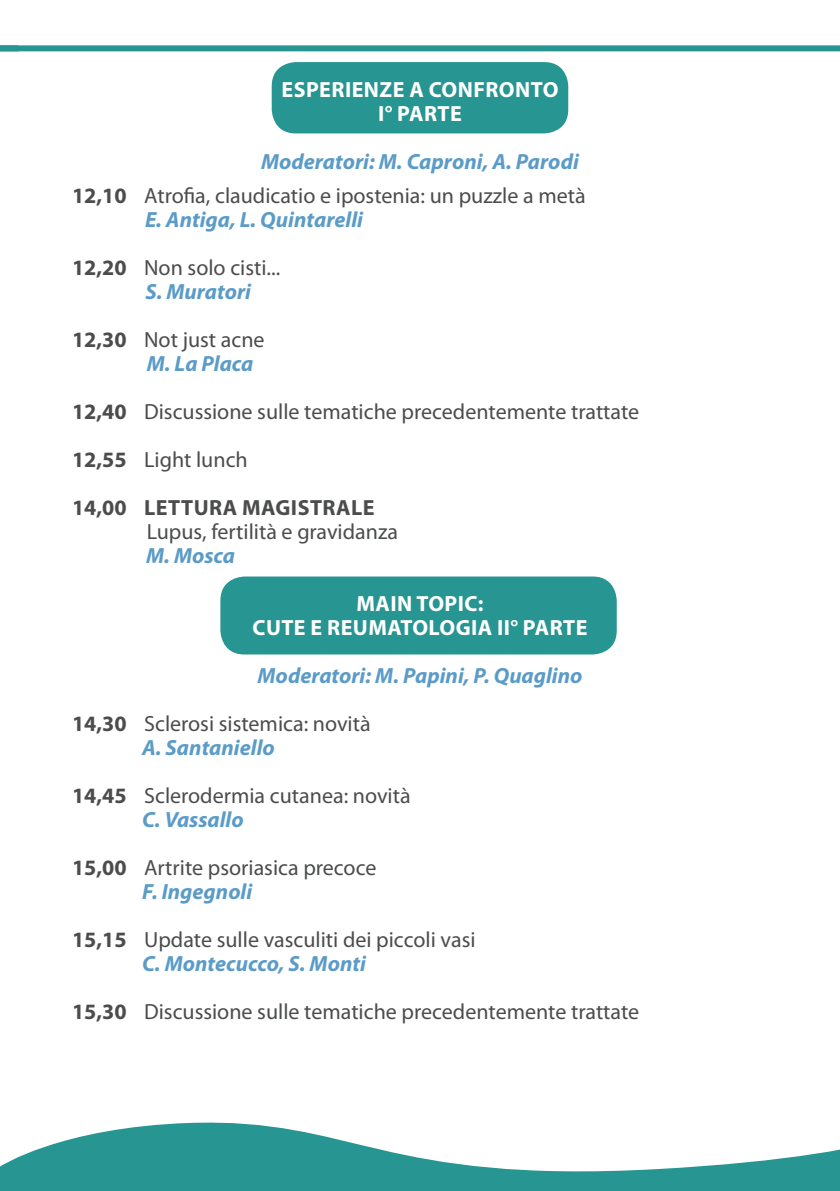
<style>
.page{position:relative;width:840px;height:1191px;background:#fff}
.page>*{position:absolute;margin:0;border:0;box-sizing:border-box;transform-origin:0 0}
.t1{font:22px "Myriad Pro";color:#4b4c4d}
.t2{font:italic 700 22px "Myriad Pro";color:#5b9bc7}
.t3{font:700 22px "Myriad Pro";letter-spacing:.02em;color:#fff}
.t4{font:700 22px "Myriad Pro";letter-spacing:.02em;color:#4b4c4d}
.s1{font-weight:700}
</style>
<div class="page">
<svg style="left:129px;top:1122px;width:710px;height:69px;fill:#279591"></svg>
<div style="left:0;top:45px;width:839px;height:6px;background:#279591"></div>
<svg style="left:0;top:1128px;width:129px;height:63px"></svg>
<div style="left:220px;top:576px;width:396px;height:78px;background:#279591;border-radius:24px"></div>
<div style="left:271px;top:62px;width:297px;height:71px;background:#279591;border-radius:24px"></div>
<p class="t3" style="left:281px;top:75px;width:278px">ESPERIENZE A CONFRONTO</p>
<p class="t3" style="left:378px;top:99px;width:85px">I° PARTE</p>
<p class="t2" style="left:261px;top:147px;width:319px">Moderatori: M. Caproni, A. Parodi</p>
<p class="t1" style="left:72px;top:182px;width:515px"><span class="s1">12,10</span> Atrofia, claudicatio e ipostenia: un puzzle a metà</p>
<p class="t2" style="left:145px;top:205px;width:219px">E. Antiga, L. Quintarelli</p>
<p class="t1" style="left:72px;top:254px;width:209px"><span class="s1">12,20</span> Non solo cisti...</p>
<p class="t2" style="left:145px;top:277px;width:107px">S. Muratori</p>
<p class="t1" style="left:72px;top:326px;width:194px"><span class="s1">12,30</span> Not just acne</p>
<p class="t2" style="left:147px;top:349px;width:108px">M. La Placa</p>
<p class="t1" style="left:72px;top:398px;width:568px"><span class="s1">12,40</span> Discussione sulle tematiche precedentemente trattate</p>
<p class="t1" style="left:72px;top:446px;width:177px"><span class="s1">12,55</span> Light lunch</p>
<p class="t4" style="left:72px;top:493px;width:304px">14,00 LETTURA MAGISTRALE</p>
<p class="t1" style="left:147px;top:518px;width:253px">Lupus, fertilità e gravidanza</p>
<p class="t2" style="left:146px;top:541px;width:90px">M. Mosca</p>
<p class="t3" style="left:356px;top:589px;width:128px">MAIN TOPIC:</p>
<p class="t3" style="left:252px;top:613px;width:336px">CUTE E REUMATOLOGIA II° PARTE</p>
<p class="t2" style="left:257px;top:661px;width:326px">Moderatori: M. Papini, P. Quaglino</p>
<p class="t1" style="left:72px;top:710px;width:300px"><span class="s1">14,30</span> Sclerosi sistemica: novità</p>
<p class="t2" style="left:142px;top:733px;width:134px">A. Santaniello</p>
<p class="t1" style="left:72px;top:782px;width:340px"><span class="s1">14,45</span> Sclerodermia cutanea: novità</p>
<p class="t2" style="left:142px;top:805px;width:103px">C. Vassallo</p>
<p class="t1" style="left:72px;top:854px;width:306px"><span class="s1">15,00</span> Artrite psoriasica precoce</p>
<p class="t2" style="left:142px;top:877px;width:112px">F. Ingegnoli</p>
<p class="t1" style="left:72px;top:926px;width:405px"><span class="s1">15,15</span> Update sulle vasculiti dei piccoli vasi</p>
<p class="t2" style="left:142px;top:949px;width:225px">C. Montecucco, S. Monti</p>
<p class="t1" style="left:72px;top:998px;width:568px"><span class="s1">15,30</span> Discussione sulle tematiche precedentemente trattate</p>
</div>
